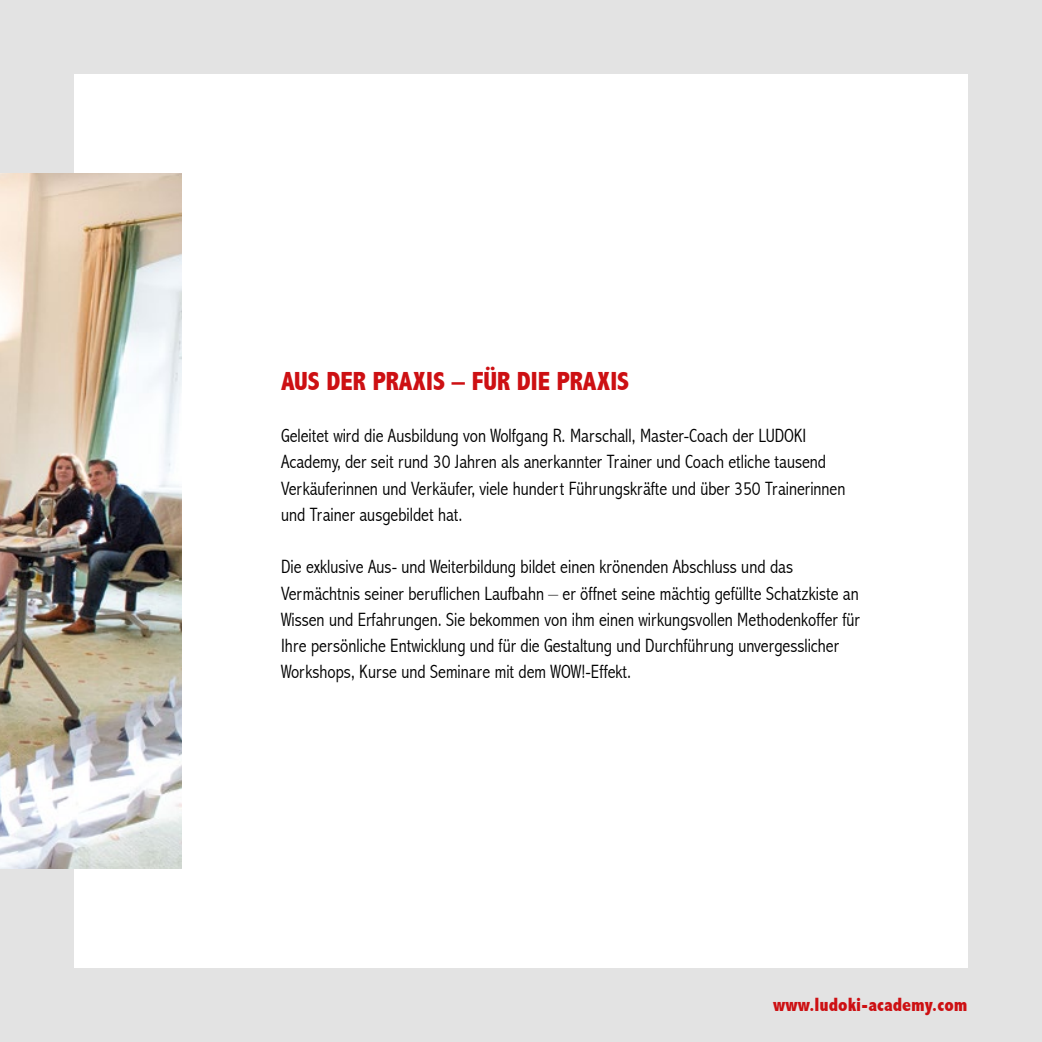
<style>
.page{position:relative;width:1042px;height:1042px;background:#e3e3e3}
.page>*{position:absolute;margin:0;border:0;box-sizing:border-box;transform-origin:0 0}
.t1{font:800 condensed 26.25px "Abadi";color:#cd1013}
.t2{font:300 condensed 19.25px/26.2px "Abadi";color:#000}
.t3{font:800 condensed 19.25px "Abadi";color:#cd1013}
</style>
<div class="page">
<div style="left:74px;top:74px;width:893px;height:893px;background:#fff"></div>
<img style="left:0;top:174px;width:182px;height:694px">
<h1 class="t1" style="left:281px;top:365px;width:349px">AUS DER PRAXIS – FÜR DIE PRAXIS</h1>
<p class="t2" style="left:281px;top:422px;width:566px">Geleitet wird die Ausbildung von Wolfgang R. Marschall, Master-Coach der LUDOKI Academy, der seit rund 30 Jahren als anerkannter Trainer und Coach etliche tausend Verkäuferinnen und Verkäufer, viele hundert Führungskräfte und über 350 Trainerinnen und Trainer ausgebildet hat.</p>
<p class="t2" style="left:281px;top:554px;width:580px">Die exklusive Aus- und Weiterbildung bildet einen krönenden Abschluss und das Vermächtnis seiner beruflichen Laufbahn – er öffnet seine mächtig gefüllte Schatzkiste an Wissen und Erfahrungen. Sie bekommen von ihm einen wirkungsvollen Methodenkoffer für Ihre persönliche Entwicklung und für die Gestaltung und Durchführung unvergesslicher Workshops, Kurse und Seminare mit dem WOW!-Effekt.</p>
<p class="t3" style="left:773px;top:994px;width:196px">www.ludoki-academy.com</p>
</div>
